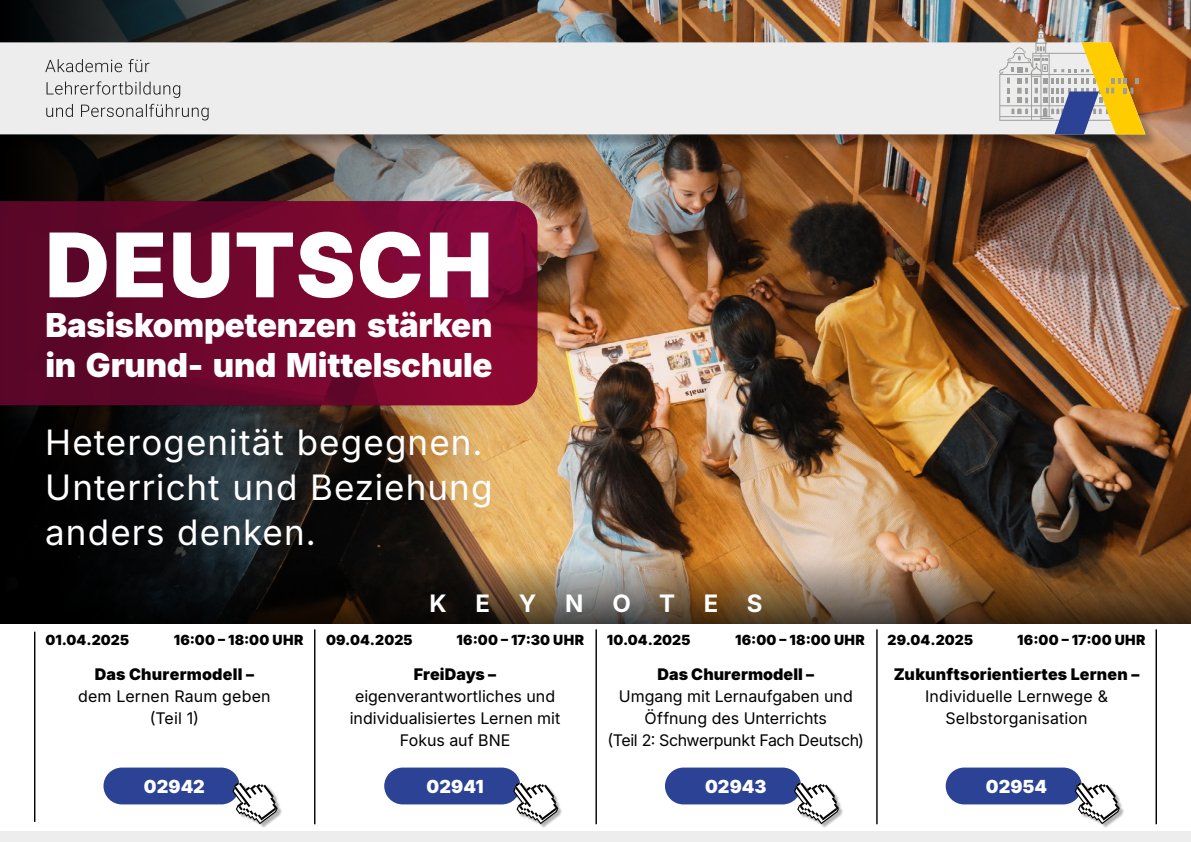
<style>
.page{position:relative;width:1191px;height:842px;background:#fff}
.page>*{position:absolute;margin:0;border:0;box-sizing:border-box;transform-origin:0 0}
.t1{font:900 89px "Inter";letter-spacing:.02em;color:#fff}
.t2{font:35px/45px "Inter";letter-spacing:.03em;color:#fff}
.t3{font:900 33px/40px "Inter";letter-spacing:-.01em;color:#fff}
.t4{font:700 24px "Inter";letter-spacing:1.195em;color:#fff}
.t5{font:900 18px "Inter";color:#fff}
.t6{font:16px/22px "Inter";color:#000;text-align:center}
.t7{font:900 16px "Inter";letter-spacing:.01em;color:#000}
.t8{font:900 14px "Inter";letter-spacing:.015em;color:#000}
</style>
<div class="page">
<img style="left:490px;top:0;width:701px;height:558px">
<div style="left:103px;top:767px;width:137px;height:37px;background:#2c4295;border-radius:18px"></div>
<div style="left:665px;top:767px;width:136px;height:37px;background:#2c4295;border-radius:18px"></div>
<div style="left:384px;top:767px;width:136px;height:37px;background:#2c4295;border-radius:18px"></div>
<div style="left:945px;top:767px;width:136px;height:37px;background:#2c4295;border-radius:18px"></div>
<div style="left:1075px;top:783px;width:49px;height:46px;background:#000;opacity:.3"></div>
<svg style="left:1074px;top:782px;width:45px;height:42px"></svg>
<div style="left:795px;top:783px;width:49px;height:46px;background:#000;opacity:.3"></div>
<svg style="left:794px;top:782px;width:45px;height:42px"></svg>
<div style="left:514px;top:783px;width:49px;height:46px;background:#000;opacity:.3"></div>
<svg style="left:513px;top:782px;width:45px;height:42px"></svg>
<div style="left:233px;top:783px;width:49px;height:46px;background:#000;opacity:.3"></div>
<svg style="left:232px;top:782px;width:46px;height:42px"></svg>
<hr style="left:314px;top:629px;width:1px;height:195px;background:#000">
<hr style="left:34px;top:632px;width:1px;height:190px;background:#000">
<hr style="left:1155px;top:629px;width:2px;height:195px;background:#000">
<hr style="left:595px;top:629px;width:2px;height:195px;background:#000">
<hr style="left:876px;top:629px;width:1px;height:195px;background:#000">
<svg style="left:0;top:0;width:490px;height:558px;background:#342e26"></svg>
<div style="left:1px;top:25px;width:1159px;height:125px;background:#000;opacity:.3"></div>
<div style="left:0;top:42px;width:998px;height:92px;background:#ededed"></div>
<svg style="left:998px;top:24px;width:147px;height:110px;background:#c6b18b"></svg>
<svg style="left:46px;top:104px;width:163px;height:16px;background:#ccc"></svg>
<svg style="left:47px;top:81px;width:133px;height:17px;background:#cdcdcd"></svg>
<svg style="left:45px;top:59px;width:104px;height:13px"></svg>
<svg style="left:0;top:201px;width:537px;height:204px;background:#71072e"></svg>
<div style="left:0;top:832px;width:1191px;height:10px;background:#ededed"></div>
<img style="left:0;top:558px;width:1191px;height:66px">
<h1 class="t1" style="left:45px;top:197px;width:449px">DEUTSCH</h1>
<h3 class="t3" style="left:45px;top:304px;width:448px">Basiskompetenzen stärken in Grund- und Mittelschule</h3>
<h2 class="t2" style="left:45px;top:419px;width:449px">Heterogenität begegnen.<br>Unterricht und Beziehung anders denken.</h2>
<h3 class="t4" style="left:429px;top:585px;width:334px">KEYNOTES</h3>
<p class="t8" style="left:45px;top:629px;width:85px">01.04.2025</p>
<p class="t8" style="left:174px;top:629px;width:131px">16:00 – 18:00 UHR</p>
<p class="t8" style="left:326px;top:629px;width:88px">09.04.2025</p>
<p class="t8" style="left:456px;top:629px;width:129px">16:00 – 17:30 UHR</p>
<p class="t8" style="left:607px;top:629px;width:85px">10.04.2025</p>
<p class="t8" style="left:735px;top:629px;width:131px">16:00 – 18:00 UHR</p>
<p class="t8" style="left:887px;top:629px;width:87px">29.04.2025</p>
<p class="t8" style="left:1017px;top:629px;width:130px">16:00 – 17:00 UHR</p>
<p class="t7" style="left:95px;top:662px;width:161px">Das Churermodell –</p>
<p class="t6" style="left:78px;top:685px;width:194px">dem Lernen Raum geben (Teil 1)</p>
<p class="t7" style="left:414px;top:662px;width:84px">FreiDays –</p>
<p class="t6" style="left:350px;top:685px;width:212px">eigenverantwortliches und individualisiertes Lernen mit<br>Fokus auf BNE</p>
<p class="t7" style="left:893px;top:662px;width:247px">Zukunftsorientiertes Lernen –</p>
<p class="t6" style="left:925px;top:685px;width:184px">Individuelle Lernwege &amp;<br>Selbstorganisation</p>
<p class="t7" style="left:657px;top:662px;width:158px">Das Churermodell –</p>
<p class="t6" style="left:607px;top:685px;width:258px">Umgang mit Lernaufgaben und<br>Öffnung des Unterrichts<br>(Teil 2: Schwerpunkt Fach Deutsch)</p>
<p class="t5" style="left:144px;top:773px;width:63px">02942</p>
<p class="t5" style="left:426px;top:773px;width:59px">02941</p>
<p class="t5" style="left:705px;top:773px;width:63px">02943</p>
<p class="t5" style="left:986px;top:773px;width:63px">02954</p>
</div>
